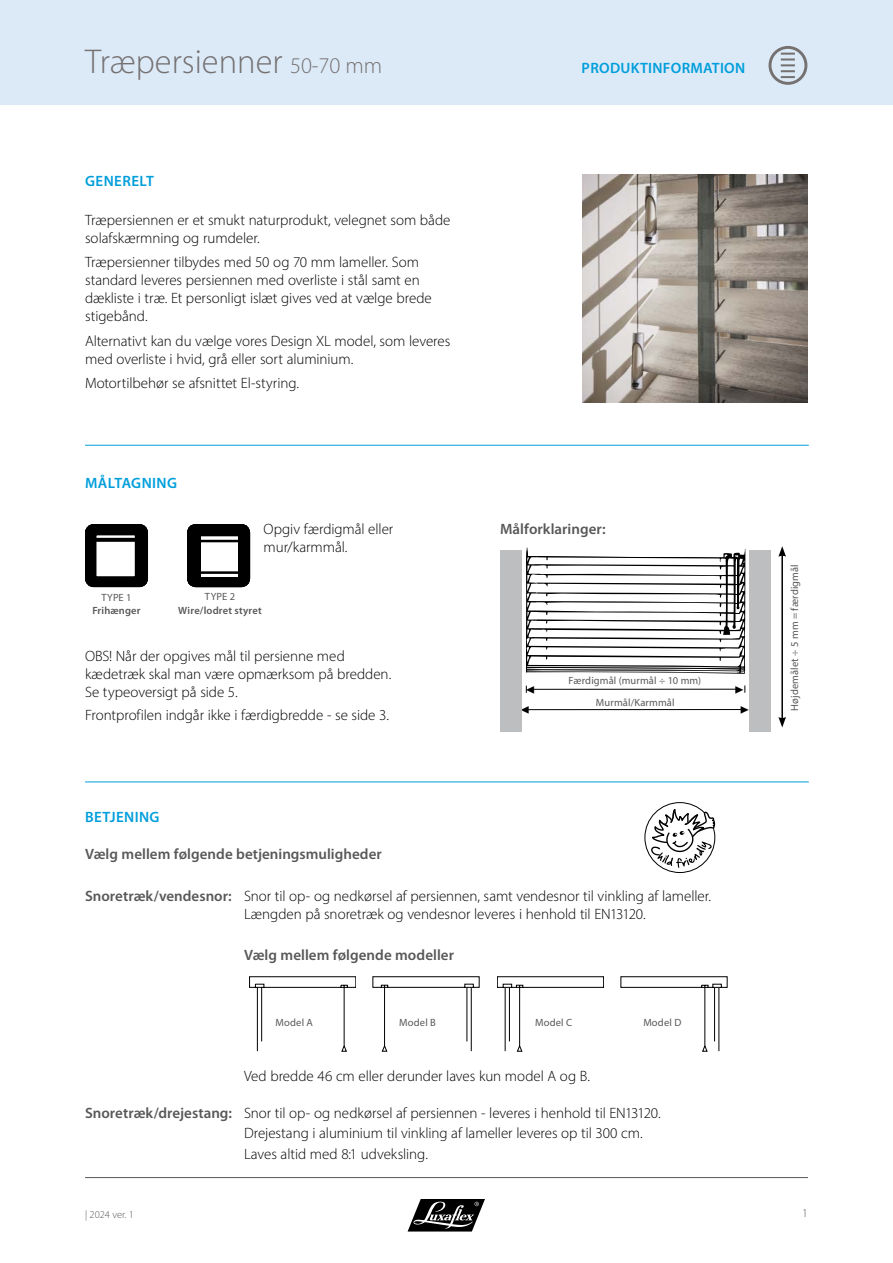
<style>
.page{position:relative;width:893px;height:1263px;background:#fff}
.page>*{position:absolute;margin:0;border:0;box-sizing:border-box;transform-origin:0 0}
.t1{font:300 34.5px "Myriad Pro";color:#757171}
.t2{font:300 15px/18px "Myriad Pro";letter-spacing:-.005em;color:#000}
.t3{font:600 15px "Myriad Pro";letter-spacing:.005em;color:#585858}
.t4{font:600 15px "Myriad Pro";letter-spacing:.02em;color:#009edb}
.t5{font:300 12px "Myriad Pro";color:#585858}
.t6{font:10.5px/21.3px "Myriad Pro";letter-spacing:.01em;color:#585858;text-align:center}
.t7{font:600 10.5px "Myriad Pro";letter-spacing:.015em;color:#585858}
.t8{font:300 10.5px "Myriad Pro";color:#585858}
.s1{font-size:22.5px}
.s2{font-weight:600;color:#585858}
</style>
<div class="page">
<hr style="left:85px;top:1177px;width:723px;height:1px;background:#585858">
<svg style="left:408px;top:1199px;width:77px;height:32px"></svg>
<div style="left:0;top:0;width:893px;height:105px;background:#dceaf8"></div>
<div style="left:768px;top:46px;width:39px;height:39px;border:3px solid #757171;border-radius:50%"></div>
<svg style="left:781px;top:53px;width:14px;height:2px"></svg>
<hr style="left:781px;top:58px;width:14px;height:3px;background:#757171">
<svg style="left:781px;top:64px;width:14px;height:14px"></svg>
<img style="left:583px;top:175px;width:225px;height:227px">
<div style="left:500px;top:550px;width:21px;height:182px;background:#bcbec0"></div>
<div style="left:749px;top:550px;width:22px;height:182px;background:#bcbec0"></div>
<hr style="left:530px;top:689px;width:210px;height:1px;background:#000">
<hr style="left:524px;top:709px;width:221px;height:1px;background:#000">
<svg style="left:526px;top:547px;width:220px;height:127px"></svg>
<hr style="left:781px;top:554px;width:2px;height:165px;background:#000">
<svg style="left:778px;top:546px;width:8px;height:11px"></svg>
<svg style="left:778px;top:717px;width:8px;height:10px"></svg>
<svg style="left:85px;top:524px;width:63px;height:63px"></svg>
<svg style="left:94px;top:538px;width:43px;height:4px"></svg>
<svg style="left:187px;top:524px;width:63px;height:63px"></svg>
<svg style="left:249px;top:977px;width:107px;height:74px"></svg>
<svg style="left:497px;top:977px;width:107px;height:74px"></svg>
<hr style="left:505px;top:987px;width:1px;height:64px;background:#000">
<hr style="left:509px;top:987px;width:1px;height:54px;background:#000">
<svg style="left:621px;top:977px;width:106px;height:74px"></svg>
<hr style="left:714px;top:987px;width:1px;height:54px;background:#000">
<hr style="left:719px;top:987px;width:1px;height:64px;background:#000">
<svg style="left:373px;top:977px;width:106px;height:74px"></svg>
<hr style="left:467px;top:987px;width:1px;height:54px;background:#000">
<hr style="left:471px;top:987px;width:1px;height:64px;background:#000">
<hr style="left:85px;top:445px;width:724px;height:1px;background:#009edb">
<hr style="left:85px;top:781px;width:724px;height:1px;background:#009edb">
<svg style="left:651px;top:806px;width:64px;height:62px"></svg>
<svg style="left:521px;top:706px;width:8px;height:7px"></svg>
<svg style="left:526px;top:686px;width:8px;height:7px"></svg>
<svg style="left:735px;top:685px;width:10px;height:8px"></svg>
<h1 class="t1" style="left:85px;top:40px;width:299px">Træpersienner <span class="s1">50-70 mm</span></h1>
<p class="t4" style="left:85px;top:173px;width:70px">GENERELT</p>
<p class="t2" style="left:85px;top:211px;width:367px">Træpersiennen er et smukt naturprodukt, velegnet som både solafskærmning og rumdeler.</p>
<p class="t2" style="left:85px;top:253px;width:348px">Træpersienner tilbydes med 50 og 70 mm lameller. Som standard leveres persiennen med overliste i stål samt en dækliste i træ. Et personligt islæt gives ved at vælge brede stigebånd.</p>
<p class="t2" style="left:85px;top:332px;width:367px">Alternativt kan du vælge vores Design XL model, som leveres med overliste i hvid, grå eller sort aluminium.</p>
<p class="t2" style="left:85px;top:374px;width:216px">Motortilbehør se afsnittet El-styring.</p>
<p class="t4" style="left:85px;top:475px;width:93px">MÅLTAGNING</p>
<p class="t2" style="left:264px;top:520px;width:131px">Opgiv færdigmål eller mur/karmmål.</p>
<p class="t6" style="left:101px;top:586px;width:32px">TYPE 1</p>
<p class="t7" style="left:92px;top:605px;width:50px">Frihænger</p>
<p class="t6" style="left:205px;top:586px;width:32px">TYPE 2</p>
<p class="t7" style="left:178px;top:604px;width:85px">Wire/lodret styret</p>
<p class="t2" style="left:85px;top:647px;width:308px">OBS! Når der opgives mål til persienne med kædetræk skal man være opmærksom på bredden.<br>Se typeoversigt på side 5.</p>
<p class="t2" style="left:85px;top:705px;width:305px">Frontprofilen indgår ikke i færdigbredde - se side 3.</p>
<p class="t4" style="left:85px;top:808px;width:76px">BETJENING</p>
<p class="t4" style="left:582px;top:60px;width:165px">PRODUKTINFORMATION</p>
<p class="t3" style="left:500px;top:521px;width:107px">Målforklaringer:</p>
<p class="t6" style="left:569px;top:670px;width:134px">Færdigmål (murmål ÷ 10 mm)<br>Murmål/Karmmål</p>
<p class="t3" style="left:85px;top:845px;width:298px">Vælg mellem følgende betjeningsmuligheder</p>
<p class="t2" style="left:244px;top:887px;width:469px;text-indent:-159px"><span class="s2">Snoretræk/vendesnor:</span> Snor til op- og nedkørsel af persiennen, samt vendesnor til vinkling af lameller.<br>Længden på snoretræk og vendesnor leveres i henhold til EN13120.</p>
<p class="t3" style="left:244px;top:947px;width:212px">Vælg mellem følgende modeller</p>
<p class="t6" style="left:276px;top:1012px;width:39px">Model A</p>
<p class="t6" style="left:399px;top:1012px;width:38px">Model B</p>
<p class="t6" style="left:535px;top:1011px;width:39px">Model C</p>
<p class="t6" style="left:643px;top:1011px;width:40px">Model D</p>
<p class="t2" style="left:244px;top:1067px;width:347px">Ved bredde 46 cm eller derunder laves kun model A og B.</p>
<p class="t2" style="left:244px;top:1103px;width:418px;line-height:20.1px;text-indent:-159px"><span class="s2">Snoretræk/drejestang:</span> Snor til op- og nedkørsel af persiennen - leveres i henhold til EN13120.<br>Drejestang i aluminium til vinkling af lameller leveres op til 300 cm.<br>Laves altid med 8:1 udveksling.</p>
<p class="t8" style="left:85px;top:1208px;width:50px">| 2024 ver. 1</p>
<p class="t6" style="left:784px;top:711px;width:148px;rotate:-90deg">Højdemålet ÷ 5 mm = færdigmål</p>
<p class="t5" style="left:802px;top:1206px;width:7px">1</p>
</div>
